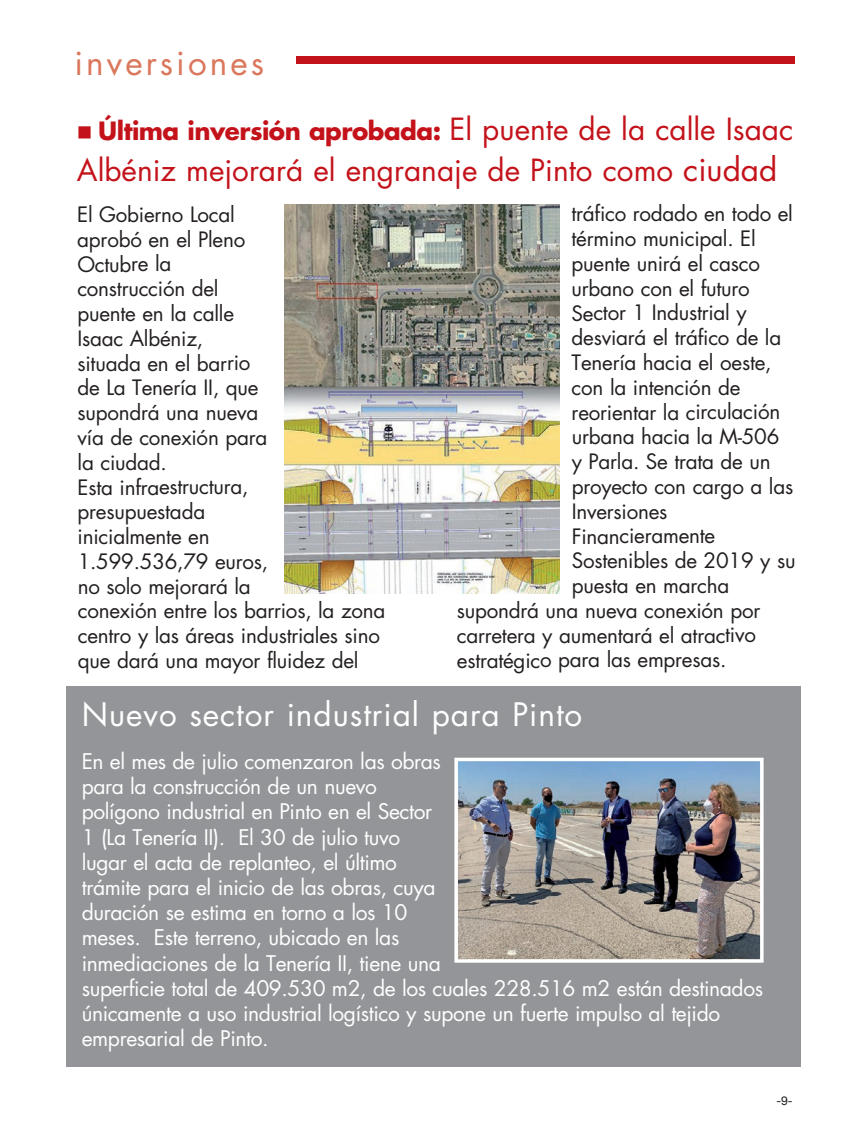
<style>
.page{position:relative;width:844px;height:1141px;background:#fff}
.page>*{position:absolute;margin:0;border:0;box-sizing:border-box;transform-origin:0 0}
.t1{font:33.25px "Futura Std";letter-spacing:.09em;color:#da775c}
.t2{font:31.5px "Futura Std";letter-spacing:.03em;color:#fff}
.t3{font:29.75px "Futura Std";color:#c4121a}
.t4{font:700 24.5px "Futura Std";letter-spacing:-.02em;color:#c4121a}
.t5{font:21px/25.2px "Futura Std";letter-spacing:-.02em;color:#fff}
.t6{font:20.65px/24.8px "Futura Std";letter-spacing:-.015em;color:#231f20}
.t7{font:12.25px "Helvetica Neue";color:#231f20}
.s1{font-weight:400;font-size:29.75px}
.s2{font-size:31.5px}
</style>
<div class="page">
<div style="left:296px;top:57px;width:498px;height:7px;background:#c4121a"></div>
<img style="left:284px;top:204px;width:275px;height:389px">
<div style="left:66px;top:686px;width:734px;height:381px;background:#939598"></div>
<img style="left:459px;top:763px;width:299px;height:195px">
<div style="left:454px;top:758px;width:309px;height:205px;border:4px solid #fff"></div>
<h1 class="t1" style="left:74px;top:47px;width:191px">inversiones</h1>
<p class="t4" style="left:77px;top:120px;width:717px">■ Última inversión aprobada: <span class="s1">El puente de la calle Isaac</span></p>
<h3 class="t3" style="left:77px;top:156px;width:701px">Albéniz mejorará el engranaje de Pinto como <span class="s2">ciudad</span></h3>
<p class="t6" style="left:77px;top:204px;width:310px">El Gobierno Local<br>aprobó en el Pleno<br>Octubre la<br>construcción del<br>puente en la calle<br>Isaac Albéniz,<br>situada en el barrio<br>de La Tenería II, que<br>supondrá una nueva<br>vía de conexión para<br>la ciudad.<br>Esta infraestructura,<br>presupuestada<br>inicialmente en<br>1.599.536,79 euros,<br>no solo mejorará la<br>conexión entre los barrios, la zona centro y las áreas industriales sino que dará una mayor fluidez del</p>
<p class="t6" style="left:571px;top:203px;width:223px">tráfico rodado en todo el</p>
<p class="t6" style="left:571px;top:228px;width:185px">término municipal. El</p>
<p class="t6" style="left:571px;top:253px;width:190px">puente unirá el casco</p>
<p class="t6" style="left:571px;top:277px;width:180px">urbano con el futuro</p>
<p class="t6" style="left:571px;top:302px;width:177px">Sector 1 Industrial y</p>
<p class="t6" style="left:571px;top:327px;width:211px">desviará el tráfico de la</p>
<p class="t6" style="left:571px;top:352px;width:201px">Tenería hacia el oeste,</p>
<p class="t6" style="left:571px;top:377px;width:170px">con la intención de</p>
<p class="t6" style="left:571px;top:401px;width:210px">reorientar la circulación</p>
<p class="t6" style="left:571px;top:426px;width:209px">urbana hacia la M-506</p>
<p class="t6" style="left:571px;top:451px;width:200px">y Parla. Se trata de un</p>
<p class="t6" style="left:571px;top:476px;width:223px">proyecto con cargo a las</p>
<p class="t6" style="left:571px;top:500px;width:97px">Inversiones</p>
<p class="t6" style="left:571px;top:525px;width:145px">Financieramente</p>
<p class="t6" style="left:571px;top:550px;width:225px">Sostenibles de 2019 y su</p>
<p class="t6" style="left:571px;top:575px;width:159px">puesta en marcha</p>
<p class="t6" style="left:456px;top:600px;width:305px">supondrá una nueva conexión por</p>
<p class="t6" style="left:457px;top:624px;width:300px">carretera y aumentará el atractivo</p>
<p class="t6" style="left:457px;top:649px;width:271px">estratégico para las empresas.</p>
<h2 class="t2" style="left:82px;top:700px;width:502px">Nuevo sector industrial para Pinto</h2>
<p class="t5" style="left:82px;top:750px;width:682px">En el mes de julio comenzaron las obras<br>para la construcción de un nuevo<br>polígono industrial en Pinto en el Sector<br>1 (La Tenería II). El 30 de julio tuvo<br>lugar el acta de replanteo, el último<br>trámite para el inicio de las obras, cuya<br>duración se estima en torno a los 10<br>meses. Este terreno, ubicado en las<br>inmediaciones de la Tenería II, tiene una<br>superficie total de 409.530 m2, de los cuales 228.516 m2 están destinados únicamente a uso industrial logístico y supone un fuerte impulso al tejido empresarial de Pinto.</p>
<p class="t7" style="left:776px;top:1092px;width:18px">-9-</p>
</div>
